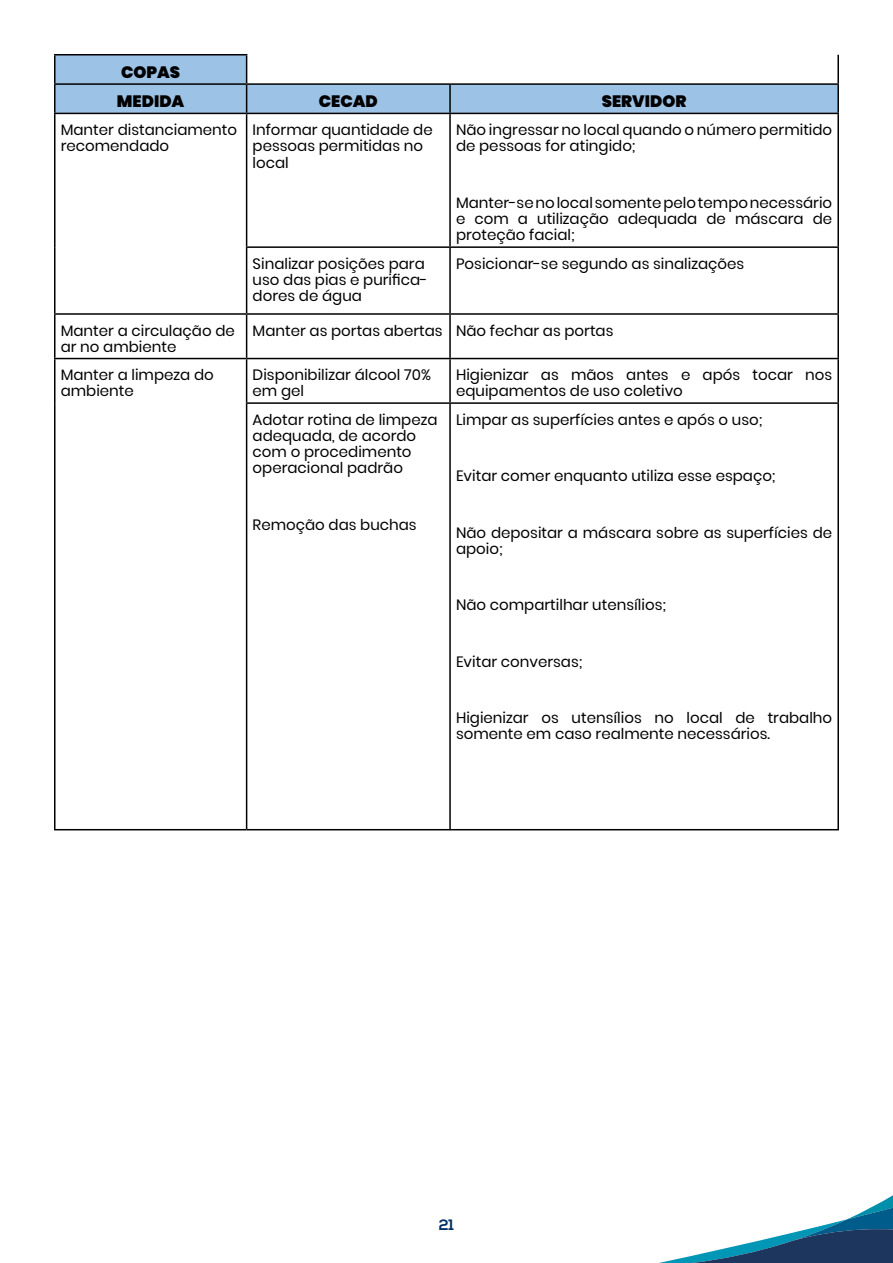
<style>
.page{position:relative;width:893px;height:1263px;background:#fff}
.page>*{position:absolute;margin:0;border:0;box-sizing:border-box;transform-origin:0 0}
.t1{font:900 16.5px/29.2px "Poppins";color:#000}
.t2{font:15px/16.2px "Poppins";color:#000}
.t3{font:700 15px "Nexa";color:#003063}
</style>
<div class="page">
<svg style="left:659px;top:1195px;width:234px;height:68px"></svg>
<div style="left:56px;top:56px;width:781px;height:57px;background:#9cc2e5"></div>
<div style="left:247px;top:55px;width:591px;height:29px;background:#fff"></div>
<hr style="left:54px;top:54px;width:193px;height:2px;background:#000">
<hr style="left:54px;top:56px;width:2px;height:27px;background:#000">
<hr style="left:837px;top:55px;width:2px;height:28px;background:#000">
<hr style="left:54px;top:83px;width:193px;height:2px;background:#000">
<hr style="left:54px;top:85px;width:2px;height:28px;background:#000">
<hr style="left:247px;top:83px;width:203px;height:2px;background:#000">
<svg style="left:246px;top:56px;width:1px;height:57px"></svg>
<hr style="left:450px;top:83px;width:389px;height:2px;background:#000">
<hr style="left:449px;top:85px;width:2px;height:28px;background:#000">
<hr style="left:837px;top:85px;width:2px;height:28px;background:#000">
<hr style="left:54px;top:113px;width:193px;height:1px;background:#000">
<hr style="left:54px;top:114px;width:2px;height:133px;background:#000">
<hr style="left:247px;top:113px;width:203px;height:1px;background:#000">
<hr style="left:246px;top:114px;width:1px;height:132px;background:#000">
<hr style="left:450px;top:113px;width:389px;height:1px;background:#000">
<hr style="left:449px;top:114px;width:2px;height:132px;background:#000">
<hr style="left:837px;top:114px;width:2px;height:132px;background:#000">
<hr style="left:54px;top:247px;width:2px;height:66px;background:#000">
<hr style="left:246px;top:246px;width:204px;height:2px;background:#000">
<hr style="left:246px;top:248px;width:1px;height:65px;background:#000">
<hr style="left:450px;top:246px;width:389px;height:2px;background:#000">
<hr style="left:449px;top:248px;width:2px;height:65px;background:#000">
<hr style="left:837px;top:248px;width:2px;height:65px;background:#000">
<hr style="left:54px;top:313px;width:193px;height:2px;background:#000">
<hr style="left:54px;top:315px;width:2px;height:43px;background:#000">
<hr style="left:247px;top:313px;width:203px;height:2px;background:#000">
<hr style="left:246px;top:315px;width:1px;height:43px;background:#000">
<hr style="left:450px;top:313px;width:389px;height:2px;background:#000">
<hr style="left:449px;top:315px;width:2px;height:43px;background:#000">
<hr style="left:837px;top:315px;width:2px;height:43px;background:#000">
<hr style="left:54px;top:358px;width:193px;height:1px;background:#000">
<hr style="left:54px;top:359px;width:2px;height:44px;background:#000">
<hr style="left:247px;top:358px;width:203px;height:1px;background:#000">
<hr style="left:246px;top:359px;width:1px;height:43px;background:#000">
<hr style="left:450px;top:358px;width:389px;height:1px;background:#000">
<hr style="left:449px;top:359px;width:2px;height:43px;background:#000">
<hr style="left:837px;top:359px;width:2px;height:43px;background:#000">
<hr style="left:54px;top:403px;width:2px;height:426px;background:#000">
<hr style="left:246px;top:402px;width:204px;height:2px;background:#000">
<hr style="left:246px;top:404px;width:1px;height:425px;background:#000">
<hr style="left:450px;top:402px;width:389px;height:2px;background:#000">
<hr style="left:449px;top:404px;width:2px;height:425px;background:#000">
<hr style="left:837px;top:404px;width:2px;height:425px;background:#000">
<hr style="left:54px;top:829px;width:193px;height:1px;background:#000">
<hr style="left:247px;top:829px;width:203px;height:1px;background:#000">
<hr style="left:450px;top:829px;width:389px;height:1px;background:#000">
<p class="t1" style="left:117px;top:58px;width:69px">COPAS<br>MEDIDA</p>
<p class="t1" style="left:319px;top:87px;width:61px">CECAD</p>
<p class="t1" style="left:602px;top:87px;width:86px">SERVIDOR</p>
<p class="t2" style="left:61px;top:122px;width:178px">Manter distanciamento recomendado</p>
<p class="t2" style="left:253px;top:122px;width:182px">Informar quantidade de pessoas permitidas no local</p>
<p class="t2" style="left:456px;top:122px;width:378px">Não ingressar no local quando o número permitido de pessoas for atingido;</p>
<p class="t2" style="left:456px;top:194px;width:378px;text-align:justify">Manter-se no local somente pelo tempo necessário e com a utilização adequada de máscara de proteção facial;</p>
<p class="t2" style="left:253px;top:256px;width:177px">Sinalizar posições para uso das pias e purifica&shy;dores de água</p>
<p class="t2" style="left:456px;top:256px;width:290px">Posicionar-se segundo as sinalizações</p>
<p class="t2" style="left:61px;top:322px;width:176px">Manter a circulação de ar no ambiente</p>
<p class="t2" style="left:253px;top:322px;width:362px">Manter as portas abertas Não fechar as portas</p>
<p class="t2" style="left:61px;top:367px;width:155px">Manter a limpeza do ambiente</p>
<p class="t2" style="left:253px;top:367px;width:180px">Disponibilizar álcool 70% em gel</p>
<p class="t2" style="left:456px;top:367px;width:378px">Higienizar as mãos antes e após tocar nos equipamentos de uso coletivo</p>
<p class="t2" style="left:253px;top:412px;width:186px">Adotar rotina de limpeza adequada, de acordo com o procedimento operacional padrão</p>
<p class="t2" style="left:456px;top:411px;width:308px">Limpar as superfícies antes e após o uso;</p>
<p class="t2" style="left:456px;top:468px;width:321px">Evitar comer enquanto utiliza esse espaço;</p>
<p class="t2" style="left:253px;top:516px;width:166px">Remoção das buchas</p>
<p class="t2" style="left:456px;top:524px;width:378px">Não depositar a máscara sobre as superfícies de apoio;</p>
<p class="t2" style="left:456px;top:597px;width:212px">Não compartilhar utensílios;</p>
<p class="t2" style="left:456px;top:653px;width:128px">Evitar conversas;</p>
<p class="t2" style="left:456px;top:710px;width:378px">Higienizar os utensílios no local de trabalho somente em caso realmente necessários.</p>
<p class="t3" style="left:439px;top:1216px;width:17px">21</p>
</div>
